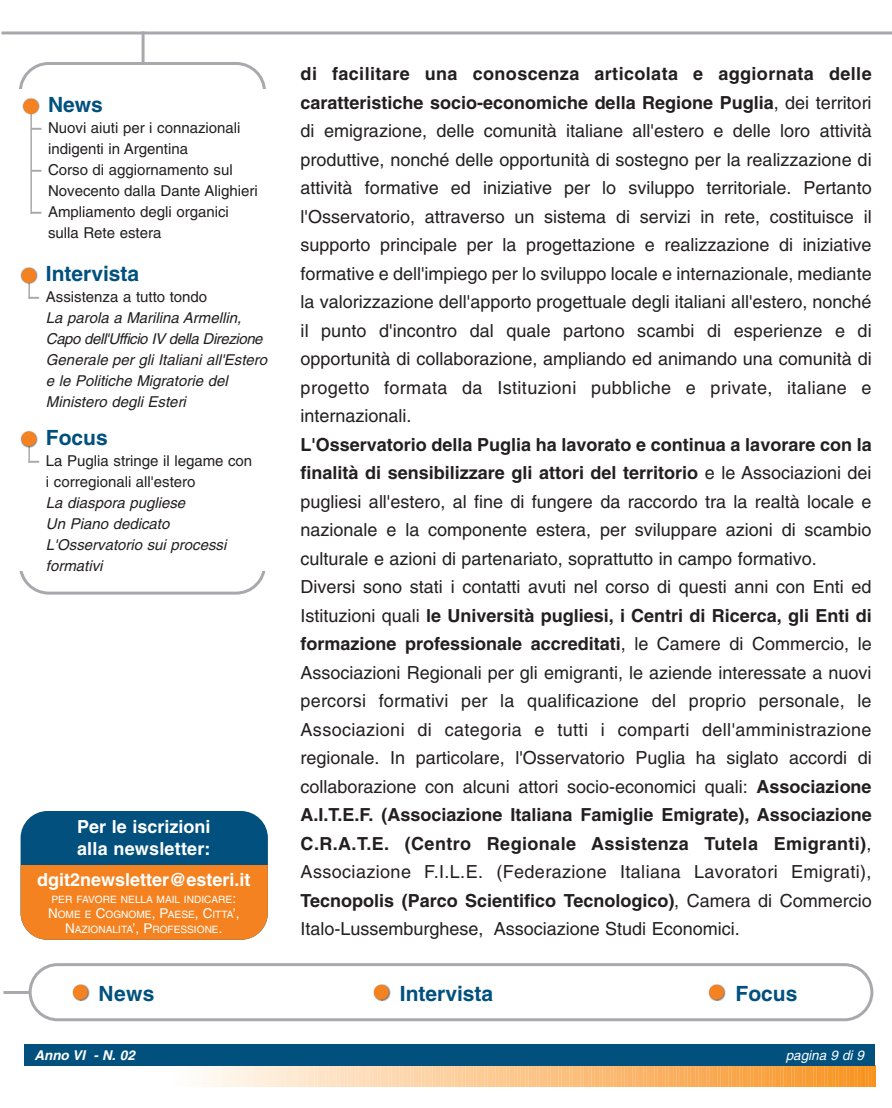
<style>
.page{position:relative;width:892px;height:1108px;background:#fff}
.page>*{position:absolute;margin:0;border:0;box-sizing:border-box;transform-origin:0 0}
.t1{font:700 21px "Helvetica";color:#01507d}
.t2{font:18px/28.5px "Helvetica";color:#231f20;text-align:justify}
.t3{font:700 18px/21.6px "Helvetica";color:#fff}
.t4{font:italic 15px/21px "Helvetica";color:#231f20}
.t5{font:15px/21px "Helvetica";color:#231f20}
.t6{font:italic 700 13.5px "Helvetica";color:#fff}
.t7{font:italic 13.5px "Helvetica";color:#fff}
.t8{font:10.2px/15px "Helvetica";color:#fff;text-align:center}
.s1{font-weight:700;color:#a8a9ad}
.s2{font-weight:700;font-style:normal;color:#a8a9ad}
.s3{font-style:normal}
.s4{font-size:13.5px}
.s5{font-weight:700}
</style>
<div class="page">
<hr style="left:1px;top:31px;width:891px;height:3px;background:#a8a9ad">
<div style="left:21px;top:811px;width:247px;height:129px;background:#01507d;border-radius:27px"></div>
<div style="left:21px;top:865px;width:247px;height:75px;background:#f58220"></div>
<svg style="left:174px;top:1065px;width:702px;height:21px;background:#efc28d"></svg>
<div style="left:25px;top:1044px;width:850px;height:21px;background:#01507d"></div>
<hr style="left:3px;top:991px;width:121px;height:3px;background:#a8a9ad">
<svg style="left:29px;top:963px;width:844px;height:58px"></svg>
<img style="left:72px;top:981px;width:21px;height:20px">
<div style="left:73px;top:985px;width:15px;height:14px;background:#f58220;border-radius:50%"></div>
<img style="left:373px;top:981px;width:21px;height:20px">
<div style="left:374px;top:985px;width:15px;height:14px;background:#f58220;border-radius:50%"></div>
<img style="left:708px;top:981px;width:21px;height:20px">
<div style="left:709px;top:985px;width:15px;height:14px;background:#f58220;border-radius:50%"></div>
<hr style="left:142px;top:31px;width:3px;height:33px;background:#a8a9ad">
<svg style="left:19px;top:62px;width:247px;height:532px"></svg>
<div style="left:1px;top:89px;width:269px;height:481px;background:#fff"></div>
<img style="left:22px;top:98px;width:18px;height:116px">
<img style="left:20px;top:267px;width:18px;height:32px">
<div style="left:21px;top:268px;width:15px;height:15px;background:#f58220;border-radius:50%"></div>
<img style="left:20px;top:431px;width:18px;height:31px">
<div style="left:21px;top:431px;width:15px;height:15px;background:#f58220;border-radius:50%"></div>
<div style="left:24px;top:99px;width:14px;height:15px;background:#f58220;border-radius:50%"></div>
<p class="t1" style="left:48px;top:97px;width:56px">News</p>
<p class="t5" style="left:48px;top:119px;width:194px;text-indent:-18px"><span class="s1">-</span> Nuovi aiuti per i connazionali indigenti in Argentina</p>
<p class="t5" style="left:48px;top:161px;width:211px;text-indent:-18px"><span class="s1">-</span> Corso di aggiornamento sul<br>Novecento dalla Dante Alighieri</p>
<p class="t5" style="left:48px;top:203px;width:182px;text-indent:-18px"><span class="s1">-</span> Ampliamento degli organici sulla Rete estera</p>
<p class="t1" style="left:46px;top:266px;width:95px">Intervista</p>
<p class="t4" style="left:46px;top:288px;width:226px;text-indent:-18px"><span class="s2">-</span> <span class="s3">Assistenza a tutto tondo<br></span>La parola a Marilina Armellin,<br>Capo dell'Ufficio IV della Direzione<br>Generale per gli Italiani all'Estero e le Politiche Migratorie del<br>Ministero degli Esteri</p>
<p class="t1" style="left:46px;top:429px;width:63px">Focus</p>
<p class="t5" style="left:46px;top:451px;width:208px;text-indent:-18px"><span class="s1">-</span> La Puglia stringe il legame con i corregionali all'estero</p>
<p class="t4" style="left:46px;top:493px;width:185px">La diaspora pugliese<br>Un Piano dedicato<br>L'Osservatorio sui processi formativi</p>
<p class="t3" style="left:77px;top:817px;width:135px">Per le iscrizioni alla newsletter:</p>
<p class="t3" style="left:37px;top:871px;width:215px">dgit2newsletter@esteri.it</p>
<p class="t8" style="left:48px;top:893px;width:193px">PER FAVORE NELLA MAIL INDICARE<span class="s4">:<br>N</span>OME E <span class="s4">C</span>OGNOME<span class="s4">, P</span>AESE<span class="s4">, C</span>ITTA<span class="s4">’,<br>N</span>AZIONALITA<span class="s4">’, P</span>ROFESSIONE<span class="s4">.</span></p>
<p class="t2" style="left:301px;top:61px;width:573px"><span class="s5">di facilitare una conoscenza articolata e aggiornata delle caratteristiche socio-economiche della Regione Puglia</span>, dei territori di emigrazione, delle comunità italiane all'estero e delle loro attività produttive, nonché delle opportunità di sostegno per la realizzazione di attività formative ed iniziative per lo sviluppo territoriale. Pertanto l'Osservatorio, attraverso un sistema di servizi in rete, costituisce il supporto principale per la progettazione e realizzazione di iniziative formative e dell'impiego per lo sviluppo locale e internazionale, mediante la valorizzazione dell'apporto progettuale degli italiani all'estero, nonché il punto d'incontro dal quale partono scambi di esperienze e di opportunità di collaborazione, ampliando ed animando una comunità di progetto formata da Istituzioni pubbliche e private, italiane e internazionali.</p>
<p class="t2" style="left:301px;top:432px;width:573px;text-align:left"><span class="s5">L'Osservatorio della Puglia ha lavorato e continua a lavorare con la finalità di sensibilizzare gli attori del territorio</span> e le Associazioni dei pugliesi all'estero, al fine di fungere da raccordo tra la realtà locale e nazionale e la componente estera, per sviluppare azioni di scambio culturale e azioni di partenariato, soprattutto in campo formativo.<br>Diversi sono stati i contatti avuti nel corso di questi anni con Enti ed Istituzioni quali <span class="s5">le Università pugliesi, i Centri di Ricerca, gli Enti di formazione professionale accreditati</span>, le Camere di Commercio, le Associazioni Regionali per gli emigranti, le aziende interessate a nuovi percorsi formativi per la qualificazione del proprio personale, le Associazioni di categoria e tutti i comparti dell'amministrazione regionale. In particolare, l'Osservatorio Puglia ha siglato accordi di collaborazione con alcuni attori socio-economici quali: <span class="s5">Associazione A.I.T.E.F. (Associazione Italiana Famiglie Emigrate), Associazione C.R.A.T.E. (Centro Regionale Assistenza Tutela Emigranti)</span>, Associazione F.I.L.E. (Federazione Italiana Lavoratori Emigrati), <span class="s5">Tecnopolis (Parco Scientifico Tecnologico)</span>, Camera di Commercio Italo-Lussemburghese, Associazione Studi Economici.</p>
<p class="t1" style="left:98px;top:985px;width:57px">News</p>
<p class="t1" style="left:400px;top:985px;width:95px">Intervista</p>
<p class="t1" style="left:736px;top:985px;width:63px">Focus</p>
<p class="t6" style="left:34px;top:1050px;width:105px">Anno VI - N. 02</p>
<p class="t7" style="left:786px;top:1050px;width:83px">pagina 9 di 9</p>
</div>
